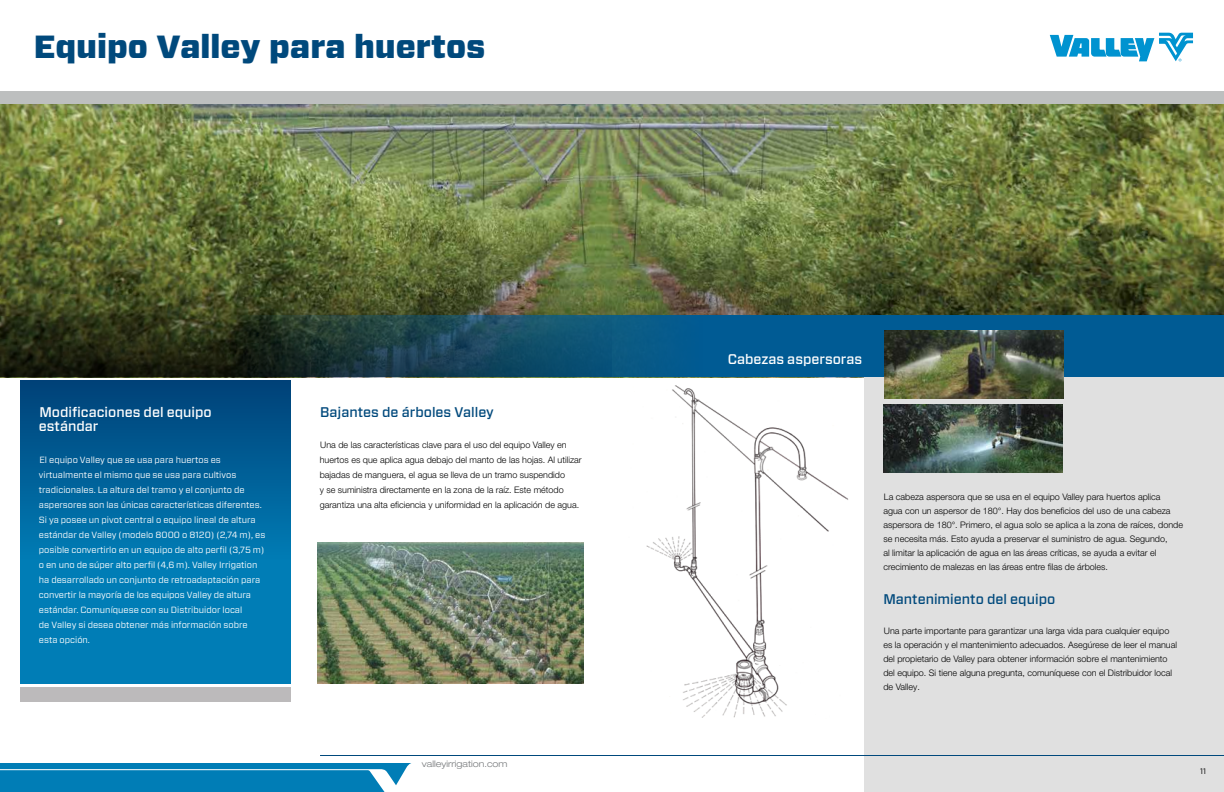
<style>
.page{position:relative;width:1224px;height:792px;background:#fff}
.page>*{position:absolute;margin:0;border:0;box-sizing:border-box;transform-origin:0 0}
.t1{font:900 32px "Forza";color:#00497c}
.t2{font:500 14px/14px "Forza";color:#fff}
.t3{font:500 14px "Forza";color:#00497c}
.t4{font:300 9px/14px "Helvetica Neue LT Pro";color:#000}
.t5{font:9px/15px "Forza";color:#fff}
.t6{font:300 expanded 9px "Helvetica Neue LT Pro";color:#787b7d}
.t7{font:8px "Forza";color:#000}
</style>
<div class="page">
<img style="left:0;top:104px;width:1224px;height:116px">
<svg style="left:0;top:220px;width:1224px;height:95px;background:#5c6734"></svg>
<div style="left:20px;top:381px;width:271px;height:303px;background:#007db6"></div>
<div style="left:20px;top:381px;width:271px;height:179px;background:linear-gradient(to bottom,#004278,#007cb5)"></div>
<svg style="left:0;top:284px;width:612px;height:93px;background:#3b4221"></svg>
<div style="left:20px;top:687px;width:271px;height:14px;background:#bcbabb"></div>
<svg style="left:0;top:763px;width:411px;height:29px;background:#1588bc"></svg>
<div style="left:864px;top:378px;width:360px;height:414px;background:#e0e0e0"></div>
<svg style="left:232px;top:315px;width:992px;height:62px;background:#0b4e72"></svg>
<hr style="left:320px;top:755px;width:904px;height:1px;background:#00497c">
<svg style="left:1050px;top:33px;width:143px;height:28px"></svg>
<div style="left:0;top:91px;width:1224px;height:13px;background:#bdbfbf"></div>
<img style="left:646px;top:385px;width:203px;height:333px">
<img style="left:317px;top:542px;width:267px;height:142px">
<img style="left:884px;top:331px;width:179px;height:67px">
<img style="left:884px;top:405px;width:179px;height:67px">
<h1 class="t1" style="left:34px;top:26px;width:453px">Equipo Valley para huertos</h1>
<h2 class="t2" style="left:39px;top:405px;width:174px">Modificaciones del equipo estándar</h2>
<p class="t5" style="left:39px;top:452px;width:228px">El equipo Valley que se usa para huertos es virtualmente el mismo que se usa para cultivos tradicionales. La altura del tramo y el conjunto de aspersores son las únicas características diferentes.<br>Si ya posee un pivot central o equipo lineal de altura estándar de Valley (modelo 8000 o 8120) (2,74 m), es posible convertirlo en un equipo de alto perfil (3,75 m) o en uno de súper alto perfil (4,6 m). Valley Irrigation ha desarrollado un conjunto de retroadaptación para convertir la mayoría de los equipos Valley de altura estándar. Comuníquese con su Distribuidor local<br>de Valley si desea obtener más información sobre esta opción.</p>
<h2 class="t3" style="left:320px;top:403px;width:175px">Bajantes de árboles Valley</h2>
<p class="t4" style="left:320px;top:437px;width:264px;line-height:15px">Una de las características clave para el uso del equipo Valley en huertos es que aplica agua debajo del manto de las hojas. Al utilizar bajadas de manguera, el agua se lleva de un tramo suspendido<br>y se suministra directamente en la zona de la raíz. Este método garantiza una alta eficiencia y uniformidad en la aplicación de agua.</p>
<p class="t6" style="left:422px;top:759px;width:87px">valleyirrigation.com</p>
<h2 class="t2" style="left:728px;top:352px;width:136px">Cabezas aspersoras</h2>
<p class="t4" style="left:883px;top:490px;width:301px">La cabeza aspersora que se usa en el equipo Valley para huertos aplica<br>agua con un aspersor de 180°. Hay dos beneficios del uso de una cabeza aspersora de 180°. Primero, el agua solo se aplica a la zona de raíces, donde se necesita más. Esto ayuda a preservar el suministro de agua. Segundo,<br>al limitar la aplicación de agua en las áreas críticas, se ayuda a evitar el crecimiento de malezas en las áreas entre filas de árboles.</p>
<h2 class="t3" style="left:883px;top:590px;width:173px">Mantenimiento del equipo</h2>
<p class="t4" style="left:883px;top:623px;width:295px">Una parte importante para garantizar una larga vida para cualquier equipo es la operación y el mantenimiento adecuados. Asegúrese de leer el manual del propietario de Valley para obtener información sobre el mantenimiento del equipo. Si tiene alguna pregunta, comuníquese con el Distribuidor local de Valley.</p>
<p class="t7" style="left:1200px;top:766px;width:8px">11</p>
</div>
